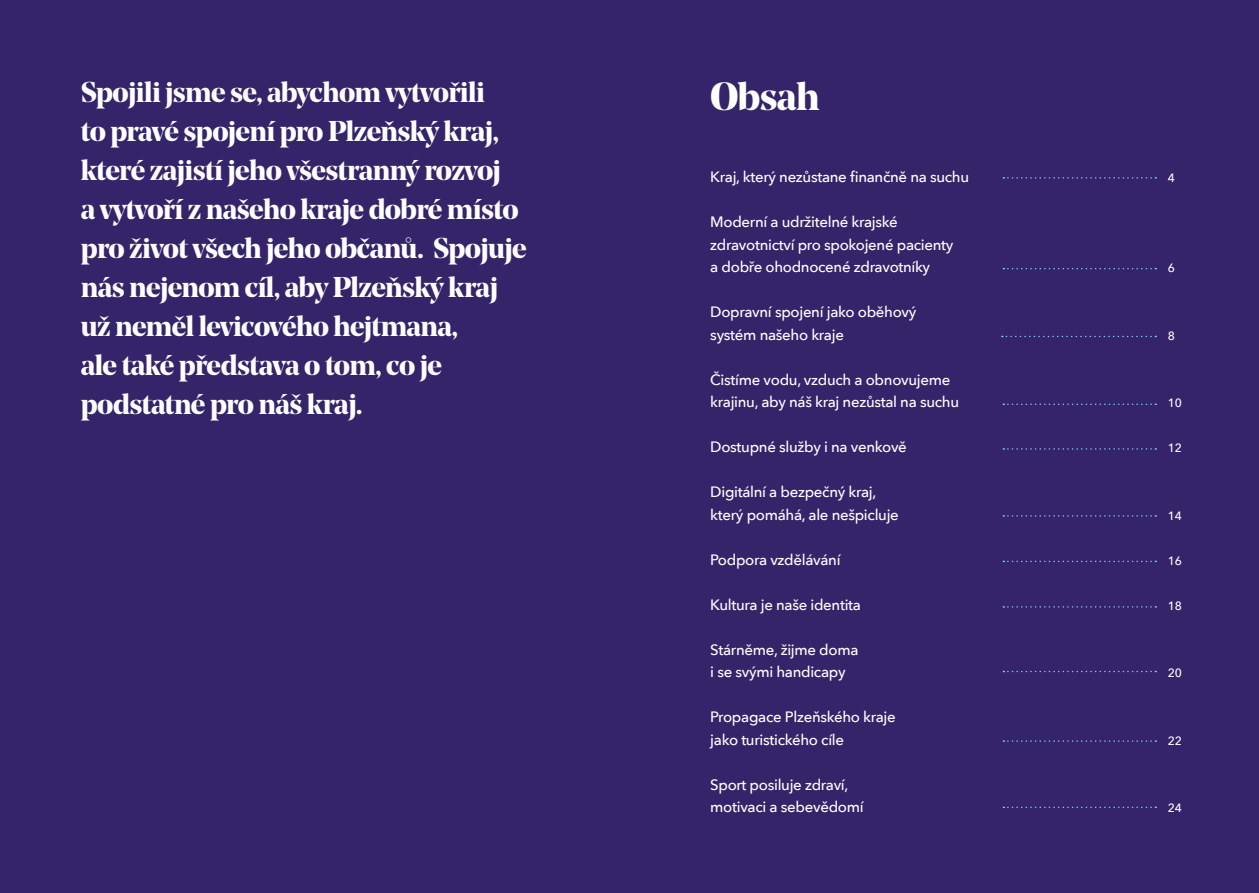
<style>
.page{position:relative;width:1259px;height:893px;background:#35246a}
.page>*{position:absolute;margin:0;border:0;box-sizing:border-box;transform-origin:0 0}
.t1{font:700 39px "Noe Display";letter-spacing:-.02em;color:#fff}
.t2{font:700 28.5px/39px "Noe Display";letter-spacing:-.02em;color:#fff}
.t3{font:500 15px/22.5px "Avenir Next";letter-spacing:-.02em;color:#fff}
.t4{font:500 12px "Avenir Next";letter-spacing:-.02em;color:#fff}
</style>
<div class="page">
<svg style="left:1003px;top:268px;width:153px;height:1px"></svg>
<svg style="left:1003px;top:177px;width:153px;height:2px"></svg>
<svg style="left:1003px;top:404px;width:153px;height:1px"></svg>
<svg style="left:1003px;top:448px;width:153px;height:2px"></svg>
<svg style="left:1003px;top:515px;width:153px;height:2px"></svg>
<svg style="left:1003px;top:561px;width:153px;height:1px"></svg>
<svg style="left:1003px;top:606px;width:153px;height:2px"></svg>
<svg style="left:1003px;top:671px;width:153px;height:1px"></svg>
<svg style="left:1003px;top:740px;width:153px;height:2px"></svg>
<svg style="left:1003px;top:807px;width:153px;height:1px"></svg>
<svg style="left:1002px;top:336px;width:154px;height:1px"></svg>
<p class="t2" style="left:81px;top:72px;width:447px">Spojili jsme se, abychom vytvořili<br>to pravé spojení pro Plzeňský kraj, které zajistí jeho všestranný rozvoj<br>a vytvoří z našeho kraje dobré místo pro život všech jeho občanů. Spojuje nás nejenom cíl, aby Plzeňský kraj už neměl levicového hejtmana,<br>ale také představa o tom, co je podstatné pro náš kraj.</p>
<h1 class="t1" style="left:710px;top:71px;width:111px">Obsah</h1>
<p class="t3" style="left:710px;top:165px;width:260px">Kraj, který nezůstane finančně na suchu</p>
<p class="t3" style="left:710px;top:210px;width:245px">Moderní a udržitelné krajské zdravotnictví pro spokojené pacienty a dobře ohodnocené zdravotníky</p>
<p class="t3" style="left:710px;top:300px;width:207px">Dopravní spojení jako oběhový systém našeho kraje</p>
<p class="t3" style="left:710px;top:368px;width:250px">Čistíme vodu, vzduch a obnovujeme krajinu, aby náš kraj nezůstal na suchu</p>
<p class="t3" style="left:710px;top:435px;width:198px">Dostupné služby i na venkově</p>
<p class="t3" style="left:710px;top:480px;width:190px">Digitální a bezpečný kraj, který pomáhá, ale nešpicluje</p>
<p class="t3" style="left:710px;top:548px;width:132px">Podpora vzdělávání</p>
<p class="t3" style="left:710px;top:593px;width:152px">Kultura je naše identita</p>
<p class="t3" style="left:710px;top:638px;width:150px">Stárněme, žijme doma i se svými handicapy</p>
<p class="t3" style="left:710px;top:705px;width:187px">Propagace Plzeňského kraje jako turistického cíle</p>
<p class="t3" style="left:710px;top:773px;width:155px">Sport posiluje zdraví, motivaci a sebevědomí</p>
<p class="t4" style="left:1168px;top:168px;width:9px">4</p>
<p class="t4" style="left:1168px;top:258px;width:9px">6</p>
<p class="t4" style="left:1168px;top:325px;width:9px">8</p>
<p class="t4" style="left:1168px;top:393px;width:16px">10</p>
<p class="t4" style="left:1168px;top:438px;width:16px">12</p>
<p class="t4" style="left:1168px;top:505px;width:16px">14</p>
<p class="t4" style="left:1168px;top:550px;width:16px">16</p>
<p class="t4" style="left:1168px;top:595px;width:16px">18</p>
<p class="t4" style="left:1168px;top:663px;width:16px">20</p>
<p class="t4" style="left:1168px;top:730px;width:16px">22</p>
<p class="t4" style="left:1168px;top:798px;width:16px">24</p>
</div>
